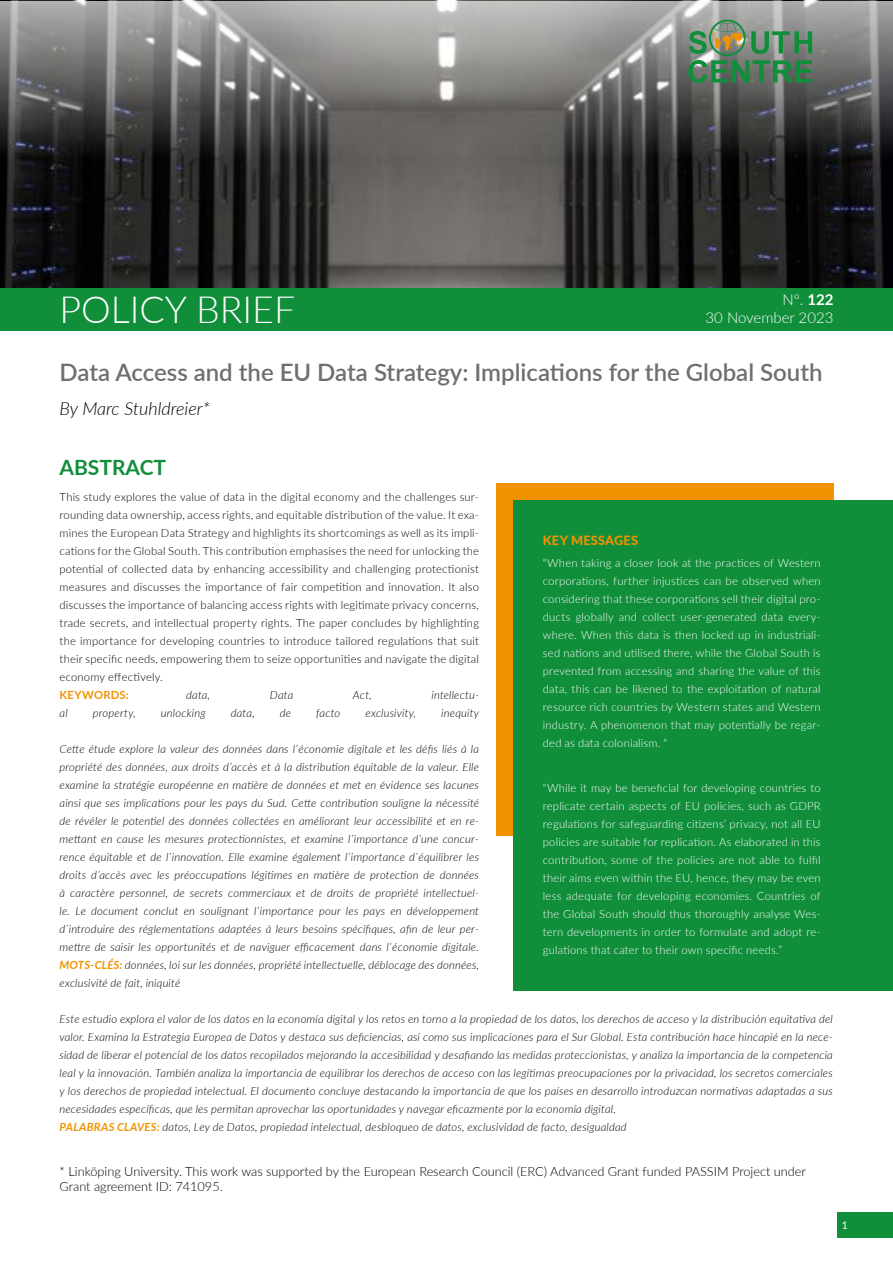
<style>
.page{position:relative;width:893px;height:1263px;background:#fff}
.page>*{position:absolute;margin:0;border:0;box-sizing:border-box;transform-origin:0 0}
.t1{font:300 37.5px "Lato";color:#fff}
.t2{font:600 24px "Lato";color:#706f6f}
.t3{font:700 21px "Lato";color:#108e3a}
.t4{font:italic 300 18px "Lato";color:#000}
.t5{font:300 15px/18px "Lato";color:#fff;text-align:right}
.t6{font:300 12.75px/15.3px "Lato";color:#000}
.t7{font:800 12.75px "Lato";letter-spacing:.015em;color:#f39200}
.t8{font:italic 300 11.25px/18px "Lato";letter-spacing:.015em;color:#000;text-align:justify}
.t9{font:300 11.25px/18px "Lato";letter-spacing:.015em;color:#fff;text-align:justify}
.t10{font:300 11.25px/18px "Lato";letter-spacing:.015em;color:#000;text-align:justify}
.t11{font:700 11.25px "Lato";letter-spacing:.02em;color:#f39200}
.t12{font:10.5px "Lato";color:#fff}
.s1{font-weight:700}
.s2{font-weight:700;color:#f39200}
</style>
<div class="page">
<div style="left:838px;top:1212px;width:55px;height:25px;background:#108e3a"></div>
<div style="left:496px;top:483px;width:337px;height:353px;background:#f39200"></div>
<div style="left:513px;top:501px;width:380px;height:490px;background:#108e3a"></div>
<svg style="left:0;top:1px;width:893px;height:287px;background:#555453"></svg>
<div style="left:0;top:288px;width:893px;height:43px;background:#108e3a"></div>
<svg style="left:688px;top:20px;width:124px;height:63px;background:#688c6e"></svg>
<h3 class="t5" style="left:732px;top:287px;width:103px">Nº. <span class="s1">117<br></span>14 March 2023</h3>
<h1 class="t1" style="left:60px;top:284px;width:237px">POLICY BRIEF</h1>
<h3 class="t5" style="left:705px;top:290px;width:129px">Nº. <span class="s1">122<br></span>30 November 2023</h3>
<h2 class="t2" style="left:60px;top:355px;width:765px">Data Access and the EU Data Strategy: Implications for the Global South</h2>
<h3 class="t4" style="left:60px;top:396px;width:152px">By Marc Stuhldreier*</h3>
<h3 class="t3" style="left:60px;top:452px;width:108px">ABSTRACT</h3>
<p class="t10" style="left:60px;top:487px;width:421px">This study explores the value of data in the digital economy and the challenges sur&shy;rounding data ownership, access rights, and equitable distribution of the value. It exa&shy;mines the European Data Strategy and highlights its shortcomings as well as its impli&shy;cations for the Global South. This contribution emphasises the need for unlocking the potential of collected data by enhancing accessibility and challenging protectionist measures and discusses the importance of fair competition and innovation. It also discusses the importance of balancing access rights with legitimate privacy concerns, trade secrets, and intellectual property rights. The paper concludes by highlighting the importance for developing countries to introduce tailored regulations that suit their specific needs, empowering them to seize opportunities and navigate the digital economy effectively.</p>
<p class="t11" style="left:60px;top:686px;width:71px">KEYWORDS:</p>
<p class="t8" style="left:186px;top:685px;width:25px">data,</p>
<p class="t8" style="left:270px;top:685px;width:25px">Data</p>
<p class="t8" style="left:353px;top:685px;width:20px">Act,</p>
<p class="t8" style="left:431px;top:685px;width:49px">intellectu-</p>
<p class="t8" style="left:60px;top:703px;width:10px">al</p>
<p class="t8" style="left:93px;top:703px;width:44px">property,</p>
<p class="t8" style="left:161px;top:703px;width:46px">unlocking</p>
<p class="t8" style="left:231px;top:703px;width:25px">data,</p>
<p class="t8" style="left:280px;top:703px;width:13px">de</p>
<p class="t8" style="left:316px;top:703px;width:26px">facto</p>
<p class="t8" style="left:366px;top:703px;width:52px">exclusivity,</p>
<p class="t8" style="left:441px;top:703px;width:39px">inequity</p>
<p class="t8" style="left:60px;top:739px;width:421px">Cette étude explore la valeur des données dans l’économie digitale et les défis liés à la propriété des données, aux droits d’accès et à la distribution équitable de la valeur. Elle examine la stratégie européenne en matière de données et met en évidence ses lacunes ainsi que ses implications pour les pays du Sud. Cette contribution souligne la nécessité de révéler le potentiel des données collectées en améliorant leur accessibilité et en re&shy;mettant en cause les mesures protectionnistes, et examine l’importance d’une concur&shy;rence équitable et de l’innovation. Elle examine également l’importance d’équilibrer les droits d’accès avec les préoccupations légitimes en matière de protection de données à caractère personnel, de secrets commerciaux et de droits de propriété intellectuel&shy;le. Le document conclut en soulignant l’importance pour les pays en développement d’introduire des réglementations adaptées à leurs besoins spécifiques, afin de leur per&shy;mettre de saisir les opportunités et de naviguer efficacement dans l’économie digitale.<br><span class="s2">MOTS-CLÉS:</span> données, loi sur les données, propriété intellectuelle, déblocage des données, exclusivité de fait, iniquité</p>
<p class="t8" style="left:60px;top:1009px;width:775px;text-align:left">Este estudio explora el valor de los datos en la economía digital y los retos en torno a la propiedad de los datos, los derechos de acceso y la distribución equitativa del valor. Examina la Estrategia Europea de Datos y destaca sus deficiencias, así como sus implicaciones para el Sur Global. Esta contribución hace hincapié en la nece&shy;sidad de liberar el potencial de los datos recopilados mejorando la accesibilidad y desafiando las medidas proteccionistas, y analiza la importancia de la competencia leal y la innovación. También analiza la importancia de equilibrar los derechos de acceso con las legítimas preocupaciones por la privacidad, los secretos comerciales y los derechos de propiedad intelectual. El documento concluye destacando la importancia de que los países en desarrollo introduzcan normativas adaptadas a sus necesidades específicas, que les permitan aprovechar las oportunidades y navegar eficazmente por la economía digital.<br><span class="s2">PALABRAS CLAVES:</span> datos, Ley de Datos, propiedad intelectual, desbloqueo de datos, exclusividad de facto, desigualdad</p>
<p class="t7" style="left:543px;top:531px;width:97px">KEY MESSAGES</p>
<p class="t9" style="left:543px;top:554px;width:279px">“When taking a closer look at the practices of Western corporations, further injustices can be observed when considering that these corporations sell their digital pro&shy;ducts globally and collect user-generated data every&shy;where. When this data is then locked up in industriali&shy;sed nations and utilised there, while the Global South is prevented from accessing and sharing the value of this data, this can be likened to the exploitation of natural resource rich countries by Western states and Western industry. A phenomenon that may potentially be regar&shy;ded as data colonialism. “</p>
<p class="t9" style="left:543px;top:778px;width:279px">“While it may be beneficial for developing countries to replicate certain aspects of EU policies, such as GDPR regulations for safeguarding citizens’ privacy, not all EU policies are suitable for replication. As elaborated in this contribution, some of the policies are not able to fulfil their aims even within the EU, hence, they may be even less adequate for developing economies. Countries of the Global South should thus thoroughly analyse Wes&shy;tern developments in order to formulate and adopt re&shy;gulations that cater to their own specific needs.”</p>
<p class="t6" style="left:60px;top:1163px;width:748px">* Linköping University. This work was supported by the European Research Council (ERC) Advanced Grant funded PASSIM Project under<br>Grant agreement ID: 741095.</p>
<p class="t12" style="left:842px;top:1217px;width:8px">1</p>
</div>
